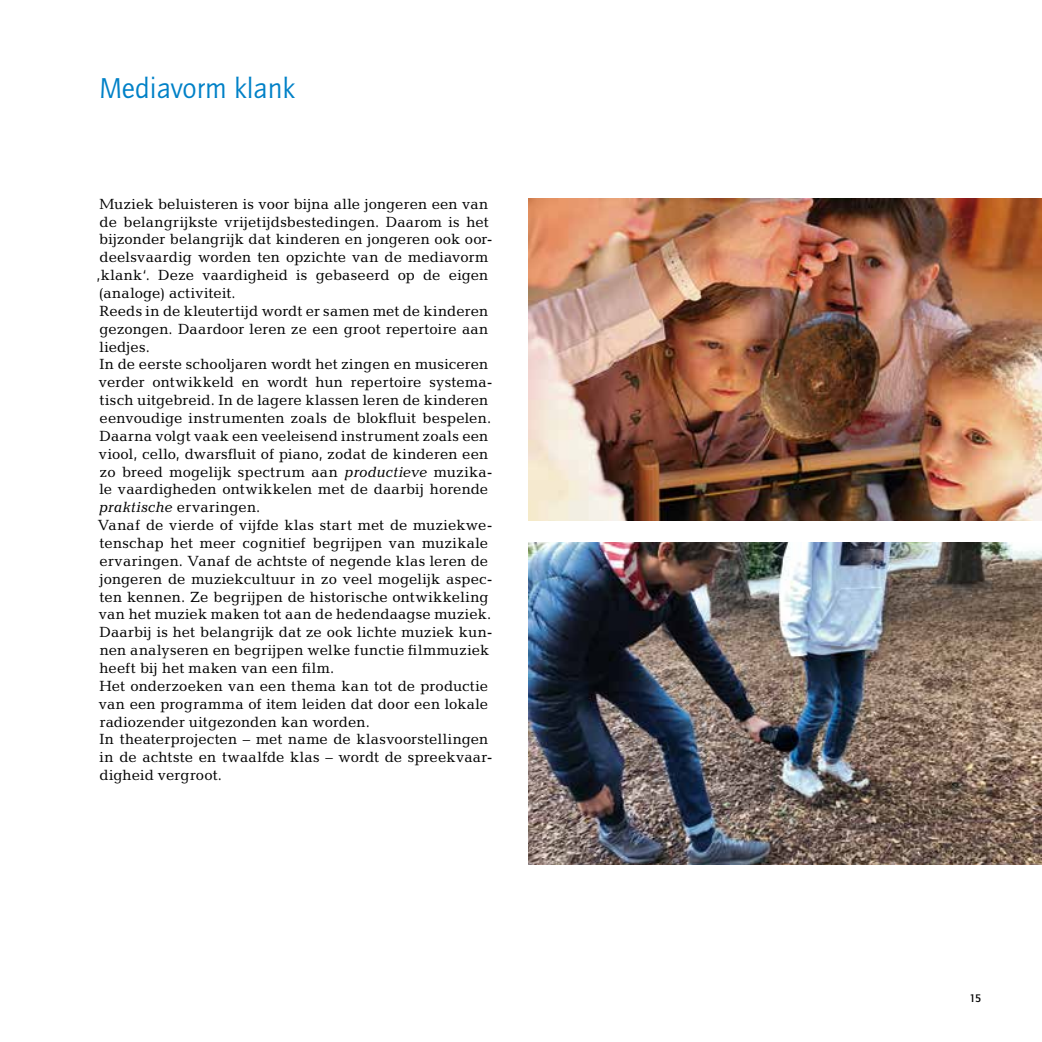
<style>
.page{position:relative;width:1042px;height:1042px;background:#fff}
.page>*{position:absolute;margin:0;border:0;box-sizing:border-box;transform-origin:0 0}
.t1{font:29.75px "Quay Itc T";color:#0081c7}
.t2{font:14.88px/17.8px "Candida Std";letter-spacing:.01em;color:#000}
.t3{font:700 11.38px "Quay Itc T";color:#000}
.s1{font-style:italic}
</style>
<div class="page">
<img style="left:528px;top:542px;width:514px;height:322px">
<img style="left:528px;top:198px;width:514px;height:323px">
<h1 class="t1" style="left:99px;top:70px;width:197px">Mediavorm klank</h1>
<p class="t2" style="left:97px;top:195px;width:397px">Muziek beluisteren is voor bijna alle jongeren een van de belangrijkste vrijetijdsbestedingen. Daarom is het bijzonder belangrijk dat kinderen en jongeren ook oor&shy;deelsvaardig worden ten opzichte van de mediavorm ‚klank‘. Deze vaardigheid is gebaseerd op de eigen (analoge) activiteit.<br>Reeds in de kleutertijd wordt er samen met de kinderen gezongen. Daardoor leren ze een groot repertoire aan liedjes.<br>In de eerste schooljaren wordt het zingen en musiceren verder ontwikkeld en wordt hun repertoire systema&shy;tisch uitgebreid. In de lagere klassen leren de kinderen eenvoudige instrumenten zoals de blokfluit bespelen.<br>Daarna volgt vaak een veeleisend instrument zoals een viool, cello, dwarsfluit of piano, zodat de kinderen een zo breed mogelijk spectrum aan <span class="s1">productieve</span> muzika&shy;le vaardigheden ontwikkelen met de daarbij horende <span class="s1">praktische</span> ervaringen.<br>Vanaf de vierde of vijfde klas start met de muziekwe&shy;tenschap het meer cognitief begrijpen van muzikale ervaringen. Vanaf de achtste of negende klas leren de jongeren de muziekcultuur in zo veel mogelijk aspec&shy;ten kennen. Ze begrijpen de historische ontwikkeling van het muziek maken tot aan de hedendaagse muziek.<br>Daarbij is het belangrijk dat ze ook lichte muziek kun&shy;nen analyseren en begrijpen welke functie filmmuziek heeft bij het maken van een film.<br>Het onderzoeken van een thema kan tot de productie van een programma of item leiden dat door een lokale radiozender uitgezonden kan worden.<br>In theaterprojecten – met name de klasvoorstellingen in de achtste en twaalfde klas – wordt de spreekvaar&shy;digheid vergroot.</p>
<p class="t3" style="left:969px;top:992px;width:13px">15</p>
</div>
